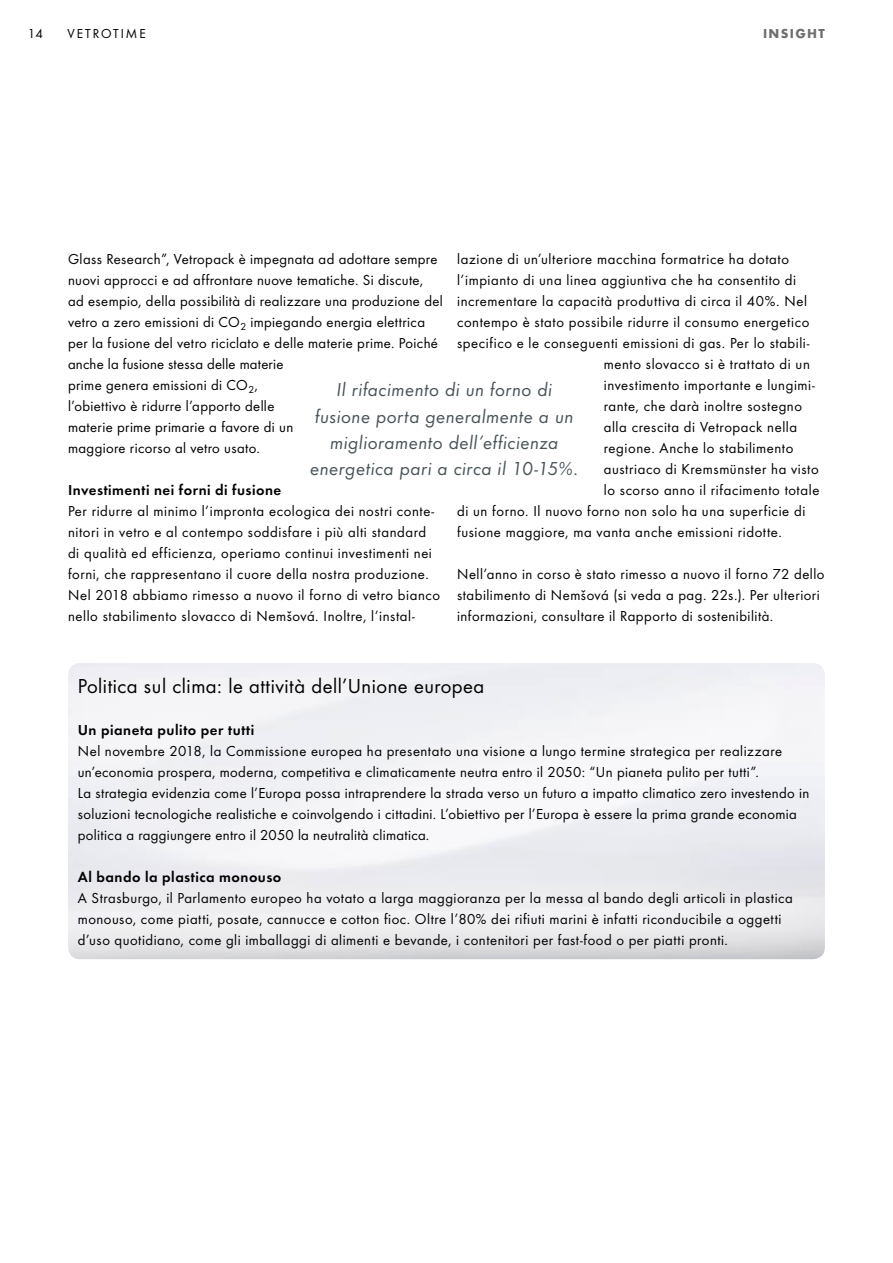
<style>
.page{position:relative;width:893px;height:1263px;background:#fff}
.page>*{position:absolute;margin:0;border:0;box-sizing:border-box;transform-origin:0 0}
.t1{font:21px "Futura Boo";letter-spacing:.025em;color:#000}
.t2{font:19.5px/26.2px "Futura Boo Obl";letter-spacing:.02em;color:#485358;text-align:center}
.t3{font:15px/21px "Futura Boo";letter-spacing:.035em;color:#000}
.t4{font:15px "Futura Dem";letter-spacing:.035em;color:#000}
.t5{font:13.5px "Futura Boo";letter-spacing:.15em;color:#000}
.t6{font:700 13.5px "Futura";letter-spacing:.1em;color:#706f6f}
</style>
<div class="page">
<p class="t5" style="left:28px;top:25px;width:17px">14</p>
<p class="t5" style="left:68px;top:25px;width:80px">VETROTIME</p>
<p class="t6" style="left:763px;top:25px;width:63px">INSIGHT</p>
<p class="t3" style="left:457px;top:248px;width:333px">lazione di un’ulteriore macchina formatrice ha dotato</p>
<p class="t3" style="left:457px;top:269px;width:341px">l’impianto di una linea aggiuntiva che ha consentito di</p>
<p class="t3" style="left:457px;top:290px;width:351px">incrementare la capacità produttiva di circa il 40%. Nel</p>
<p class="t3" style="left:457px;top:311px;width:354px">contempo è stato possibile ridurre il consumo energetico</p>
<p class="t3" style="left:457px;top:332px;width:354px">specifico e le conseguenti emissioni di gas. Per lo stabili-</p>
<p class="t3" style="left:604px;top:353px;width:208px">mento slovacco si è trattato di un</p>
<p class="t3" style="left:604px;top:374px;width:213px">investimento importante e lungimi-</p>
<p class="t3" style="left:604px;top:395px;width:200px">rante, che darà inoltre sostegno</p>
<p class="t3" style="left:604px;top:416px;width:195px">alla crescita di Vetropack nella</p>
<p class="t3" style="left:604px;top:437px;width:191px">regione. Anche lo stabilimento</p>
<p class="t3" style="left:604px;top:458px;width:216px">austriaco di Kremsmünster ha visto</p>
<p class="t3" style="left:604px;top:479px;width:217px">lo scorso anno il rifacimento totale</p>
<p class="t3" style="left:457px;top:500px;width:350px">di un forno. Il nuovo forno non solo ha una superficie di</p>
<p class="t3" style="left:457px;top:521px;width:326px">fusione maggiore, ma vanta anche emissioni ridotte.</p>
<p class="t3" style="left:457px;top:563px;width:369px">Nell’anno in corso è stato rimesso a nuovo il forno 72 dello stabilimento di Nemšová (si veda a pag. 22s.). Per ulteriori informazioni, consultare il Rapporto di sostenibilità.</p>
<p class="t3" style="left:68px;top:248px;width:376px">Glass Research”, Vetropack è impegnata ad adottare sempre nuovi approcci e ad affrontare nuove tematiche. Si discute,<br>ad esempio, della possibilità di realizzare una produzione del vetro a zero emissioni di CO<sub>2</sub> impiegando energia elettrica per la fusione del vetro riciclato e delle materie prime. Poiché anche la fusione stessa delle materie<br>prime genera emissioni di CO<sub>2</sub>,<br>l’obiettivo è ridurre l’apporto delle<br>materie prime primarie a favore di un<br>maggiore ricorso al vetro usato.</p>
<p class="t4" style="left:68px;top:481px;width:215px">Investimenti nei forni di fusione</p>
<p class="t3" style="left:68px;top:500px;width:374px">Per ridurre al minimo l’impronta ecologica dei nostri conte&shy;nitori in vetro e al contempo soddisfare i più alti standard di qualità ed efficienza, operiamo continui investimenti nei forni, che rappresentano il cuore della nostra produzione.<br>Nel 2018 abbiamo rimesso a nuovo il forno di vetro bianco nello stabilimento slovacco di Nemšová. Inoltre, l’instal-</p>
<h2 class="t2" style="left:310px;top:377px;width:270px">Il rifacimento di un forno di fusione porta generalmente a un miglioramento dell’efficienza energetica pari a circa il 10-15%.</h2>
<h1 class="t1" style="left:78px;top:673px;width:408px">Politica sul clima: le attività dell’Unione europea</h1>
<p class="t4" style="left:78px;top:720px;width:178px">Un pianeta pulito per tutti</p>
<p class="t3" style="left:78px;top:740px;width:733px">Nel novembre 2018, la Commissione europea ha presentato una visione a lungo termine strategica per realizzare un’economia prospera, moderna, competitiva e climaticamente neutra entro il 2050: “Un pianeta pulito per tutti”.<br>La strategia evidenzia come l’Europa possa intraprendere la strada verso un futuro a impatto climatico zero investendo in soluzioni tecnologiche realistiche e coinvolgendo i cittadini. L’obiettivo per l’Europa è essere la prima grande economia politica a raggiungere entro il 2050 la neutralità climatica.</p>
<p class="t4" style="left:78px;top:867px;width:205px">Al bando la plastica monouso</p>
<p class="t3" style="left:78px;top:887px;width:717px">A Strasburgo, il Parlamento europeo ha votato a larga maggioranza per la messa al bando degli articoli in plastica monouso, come piatti, posate, cannucce e cotton fioc. Oltre l’80% dei rifiuti marini è infatti riconducibile a oggetti d’uso quotidiano, come gli imballaggi di alimenti e bevande, i contenitori per fast-food o per piatti pronti.</p>
</div>
